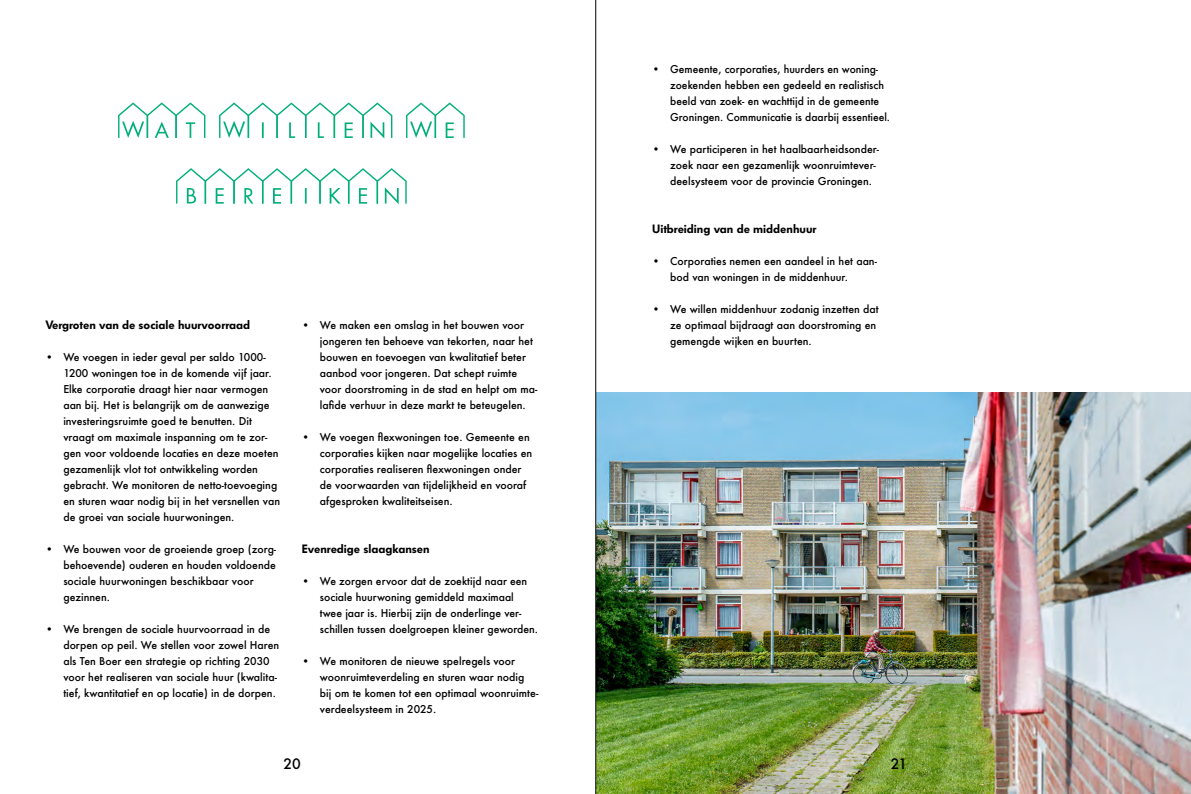
<style>
.page{position:relative;width:1191px;height:794px;background:#fff}
.page>*{position:absolute;margin:0;border:0;box-sizing:border-box;transform-origin:0 0}
.t1{font:50px/65.7px "Wonenin Stad Display";color:#00af78;text-align:center}
.t2{font:500 14px "Futura";color:#000}
.t3{font:600 12px "Futura PPP";color:#000}
.t4{font:500 10.5px/16px "Futura";color:#000}
</style>
<div class="page">
<img style="left:596px;top:393px;width:595px;height:401px">
<hr style="left:595px;top:0;width:1px;height:794px;background:#000">
<h1 class="t1" style="left:119px;top:88px;width:347px">WAT WILLEN WE<br>BEREIKEN</h1>
<p class="t3" style="left:45px;top:317px;width:206px">Vergroten van de sociale huurvoorraad</p>
<p class="t4" style="left:63px;top:349px;width:218px;text-indent:-18px">• We voegen in ieder geval per saldo 1000- 1200 woningen toe in de komende vijf jaar.<br>Elke corporatie draagt hier naar vermogen aan bij. Het is belangrijk om de aanwezige investeringsruimte goed te benutten. Dit vraagt om maximale inspanning om te zor&shy;gen voor voldoende locaties en deze moeten gezamenlijk vlot tot ontwikkeling worden gebracht. We monitoren de netto-toevoeging en sturen waar nodig bij in het versnellen van de groei van sociale huurwoningen.</p>
<p class="t4" style="left:63px;top:541px;width:214px;text-indent:-18px">• We bouwen voor de groeiende groep (zorg&shy;behoevende) ouderen en houden voldoende sociale huurwoningen beschikbaar voor gezinnen.</p>
<p class="t4" style="left:63px;top:621px;width:217px;text-indent:-18px">• We brengen de sociale huurvoorraad in de dorpen op peil. We stellen voor zowel Haren als Ten Boer een strategie op richting 2030 voor het realiseren van sociale huur (kwalita&shy;tief, kwantitatief en op locatie) in de dorpen.</p>
<p class="t4" style="left:320px;top:317px;width:219px;text-indent:-18px">• We maken een omslag in het bouwen voor jongeren ten behoeve van tekorten, naar het bouwen en toevoegen van kwalitatief beter aanbod voor jongeren. Dat schept ruimte voor doorstroming in de stad en helpt om ma&shy;lafide verhuur in deze markt te beteugelen.</p>
<p class="t4" style="left:320px;top:429px;width:214px;text-indent:-18px">• We voegen flexwoningen toe. Gemeente en corporaties kijken naar mogelijke locaties en corporaties realiseren flexwoningen onder de voorwaarden van tijdelijkheid en vooraf afgesproken kwaliteitseisen.</p>
<p class="t3" style="left:302px;top:541px;width:129px">Evenredige slaagkansen</p>
<p class="t4" style="left:320px;top:573px;width:220px;text-indent:-18px">• We zorgen ervoor dat de zoektijd naar een sociale huurwoning gemiddeld maximaal twee jaar is. Hierbij zijn de onderlinge ver&shy;schillen tussen doelgroepen kleiner geworden.</p>
<p class="t4" style="left:320px;top:653px;width:220px;text-indent:-18px">• We monitoren de nieuwe spelregels voor woonruimteverdeling en sturen waar nodig bij om te komen tot een optimaal woonruimte&shy;verdeelsysteem in 2025.</p>
<p class="t4" style="left:670px;top:61px;width:221px;text-indent:-18px">• Gemeente, corporaties, huurders en woning&shy;zoekenden hebben een gedeeld en realistisch beeld van zoek- en wachttijd in de gemeente Groningen. Communicatie is daarbij essentieel.</p>
<p class="t4" style="left:670px;top:141px;width:210px;text-indent:-18px">• We participeren in het haalbaarheidsonder&shy;zoek naar een gezamenlijk woonruimtever&shy;deelsysteem voor de provincie Groningen.</p>
<p class="t3" style="left:652px;top:221px;width:166px">Uitbreiding van de middenhuur</p>
<p class="t4" style="left:670px;top:253px;width:208px;text-indent:-18px">• Corporaties nemen een aandeel in het aan&shy;bod van woningen in de middenhuur.</p>
<p class="t4" style="left:670px;top:301px;width:210px;text-indent:-18px">• We willen middenhuur zodanig inzetten dat ze optimaal bijdraagt aan doorstroming en gemengde wijken en buurten.</p>
<h2 class="t2" style="left:283px;top:754px;width:19px">20</h2>
<h2 class="t2" style="left:891px;top:754px;width:18px">21</h2>
</div>
